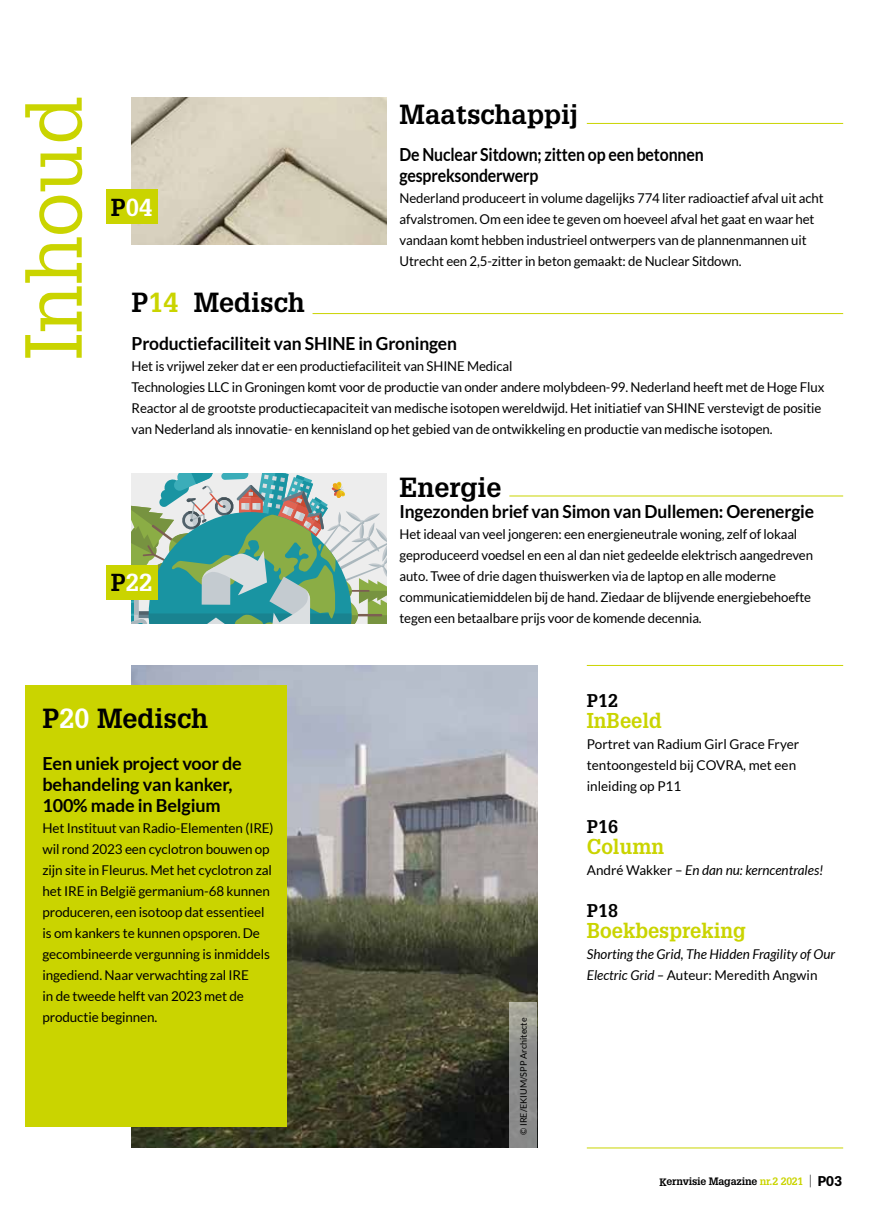
<style>
.page{position:relative;width:893px;height:1212px;background:#fff}
.page>*{position:absolute;margin:0;border:0;box-sizing:border-box;transform-origin:0 0}
.t1{font:78.9px "Glypha";color:#cad400}
.t2{font:700 27px "Glypha";color:#000}
.t3{font:700 24px "Glypha";color:#fff}
.t4{font:700 21px "Glypha";color:#cad400;scale:.96 1}
.t5{font:700 18px/21px "Lato";letter-spacing:-.01em;color:#000}
.t6{font:700 18px/21px "Lato";letter-spacing:-.01em;color:#000;scale:.88 1}
.t7{font:700 18px "Glypha";color:#000}
.t8{font:13.5px/21px "Lato";letter-spacing:-.01em;color:#000}
.t9{font:italic 13.5px/21px "Lato";color:#000}
.t10{font:700 10.5px "Glypha";letter-spacing:-.02em;color:#000}
.t11{font:9px "Lato";color:#000}
.s1{color:#000}
.s2{color:#cad400}
.s3{color:#fff}
.s4{font-style:normal}
.s5{font-family:"Lato";font-weight:300;font-size:13.5px}
.s6{font-family:"Lato";font-weight:900;font-size:13.5px}
</style>
<div class="page">
<svg style="left:132px;top:473px;width:255px;height:151px;background:#8bb6a7"></svg>
<img style="left:132px;top:98px;width:255px;height:147px">
<img style="left:132px;top:665px;width:405px;height:483px">
<div style="left:106px;top:190px;width:51px;height:34px;background:#cad400"></div>
<div style="left:106px;top:565px;width:51px;height:34px;background:#cad400"></div>
<div style="left:26px;top:686px;width:261px;height:441px;background:#cad400"></div>
<hr style="left:313px;top:313px;width:530px;height:1px;background:#cad400">
<hr style="left:587px;top:123px;width:256px;height:1px;background:#cad400">
<hr style="left:509px;top:496px;width:334px;height:1px;background:#cad400">
<hr style="left:587px;top:665px;width:256px;height:1px;background:#cad400">
<hr style="left:587px;top:1147px;width:256px;height:1px;background:#cad400">
<svg style="left:509px;top:1002px;width:28px;height:146px;background:#91918e"></svg>
<h1 class="t1" style="left:6px;top:360px;width:264px;rotate:-90deg">Inhoud</h1>
<h3 class="t3" style="left:111px;top:192px;width:43px"><span class="s1">P</span>04</h3>
<h2 class="t2" style="left:399px;top:97px;width:180px">Maatschappij</h2>
<h3 class="t6" style="left:399px;top:143px;width:347px">De Nuclear Sitdown; zitten op een betonnen gespreksonderwerp</h3>
<p class="t8" style="left:399px;top:187px;width:426px">Nederland produceert in volume dagelijks 774 liter radioactief afval uit acht afvalstromen. Om een idee te geven om hoeveel afval het gaat en waar het vandaan komt hebben industrieel ontwerpers van de plannenmannen uit Utrecht een 2,5-zitter in beton gemaakt: de Nuclear Sitdown.</p>
<h2 class="t2" style="left:132px;top:286px;width:175px">P<span class="s2">14</span> Medisch</h2>
<h3 class="t5" style="left:132px;top:332px;width:327px">Productiefaciliteit van SHINE in Groningen</h3>
<p class="t8" style="left:132px;top:355px;width:694px">Het is vrijwel zeker dat er een productiefaciliteit van SHINE Medical<br>Technologies LLC in Groningen komt voor de productie van onder andere molybdeen-99. Nederland heeft met de Hoge Flux Reactor al de grootste productiecapaciteit van medische isotopen wereldwijd. Het initiatief van SHINE verstevigt de positie van Nederland als innovatie- en kennisland op het gebied van de ontwikkeling en productie van medische isotopen.</p>
<h3 class="t3" style="left:111px;top:568px;width:43px"><span class="s1">P</span>22</h3>
<h2 class="t2" style="left:399px;top:471px;width:104px">Energie</h2>
<h3 class="t5" style="left:399px;top:500px;width:416px">Ingezonden brief van Simon van Dullemen: Oerenergie</h3>
<p class="t8" style="left:399px;top:523px;width:415px">Het ideaal van veel jongeren: een energieneutrale woning, zelf of lokaal geproduceerd voedsel en een al dan niet gedeelde elektrisch aangedreven auto. Twee of drie dagen thuiswerken via de laptop en alle moderne communicatiemiddelen bij de hand. Ziedaar de blijvende energiebehoefte tegen een betaalbare prijs voor de komende decennia.</p>
<h2 class="t2" style="left:43px;top:701px;width:167px">P<span class="s3">20</span> Medisch</h2>
<h3 class="t5" style="left:43px;top:752px;width:201px">Een uniek project voor de behandeling van kanker,<br>100% made in Belgium</h3>
<p class="t8" style="left:43px;top:817px;width:233px">Het Instituut van Radio-Elementen (IRE) wil rond 2023 een cyclotron bouwen op zijn site in Fleurus. Met het cyclotron zal het IRE in België germanium-68 kunnen produceren, een isotoop dat essentieel is om kankers te kunnen opsporen. De gecombineerde vergunning is inmiddels ingediend. Naar verwachting zal IRE<br>in de tweede helft van 2023 met de productie beginnen.</p>
<p class="t11" style="left:518px;top:1135px;width:119px;rotate:-90deg">© IRE/EKIUM/SPP Architecte</p>
<h3 class="t7" style="left:587px;top:689px;width:33px">P12</h3>
<h3 class="t4" style="left:587px;top:707px;width:80px">InBeeld</h3>
<p class="t8" style="left:587px;top:733px;width:214px">Portret van Radium Girl Grace Fryer tentoongesteld bij COVRA, met een inleiding op P11</p>
<h3 class="t7" style="left:587px;top:815px;width:33px">P16</h3>
<h3 class="t4" style="left:587px;top:833px;width:82px">Column</h3>
<p class="t9" style="left:587px;top:860px;width:238px"><span class="s4">André Wakker –</span> En dan nu: kerncentrales!</p>
<h3 class="t7" style="left:587px;top:899px;width:33px">P18</h3>
<h3 class="t4" style="left:587px;top:917px;width:167px">Boekbespreking</h3>
<p class="t9" style="left:587px;top:944px;width:250px">Shorting the Grid, The Hidden Fragility of Our<br>Electric Grid – <span class="s4">Auteur: Meredith Angwin</span></p>
<p class="t10" style="left:659px;top:1174px;width:184px">Kernvisie Magazine <span class="s2">nr.2 2021</span> <span class="s5">|</span> <span class="s6">P03</span></p>
</div>
